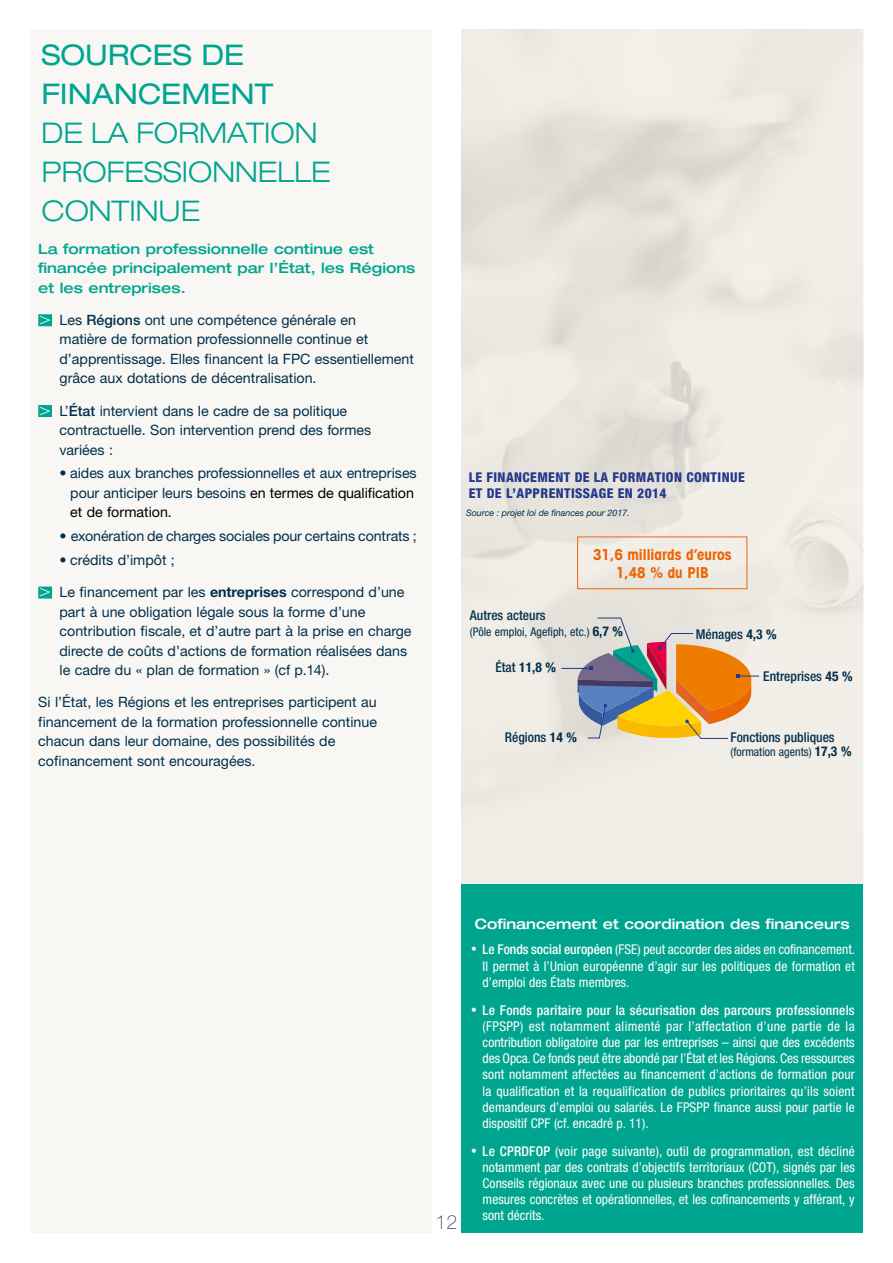
<style>
.page{position:relative;width:893px;height:1263px;background:#fff}
.page>*{position:absolute;margin:0;border:0;box-sizing:border-box;transform-origin:0 0}
.t1{font:300 expanded 28.5px/39px "Helvetica Neue";color:#00a590}
.t2{font:expanded 28.5px/39px "Helvetica Neue";color:#00a590}
.t3{font:100 19.5px "Helvetica Neue CE";color:#473a62}
.t4{font:700 condensed 15px/18px "Avant Garde IT Cby BT";color:#ec6608;text-align:center}
.t5{font:14.25px/19.5px "Helvetica Neue CE";color:#012f4c}
.t6{font:500 expanded 14.25px/19.5px "Helvetica Neue";color:#00a590}
.t7{font:500 expanded 14.25px "Helvetica Neue";color:#fff}
.t8{font:condensed 13.5px/16.2px "Helvetica Neue";color:#fff;text-align:justify}
.t9{font:500 condensed 13.5px "Helvetica Neue";color:#012f4c}
.t10{font:800 condensed 13.5px/16.2px "Helvetica Neue";letter-spacing:.03em;color:#24388c}
.t11{font:700 condensed 13.5px "Helvetica Neue";color:#012f4c}
.t12{font:condensed 12px "Helvetica Neue";color:#012f4c}
.t13{font:italic 9px "Helvetica Neue CE";letter-spacing:-.01em;color:#012f4c}
.s1{font-family:"Avant Garde IT Cby BT";font-stretch:condensed;font-size:16.5px;color:#fff}
.s2{font-weight:500}
.s3{color:#000}
.s4{font-weight:700}
.s5{font-weight:700;font-size:13.5px}
.s6{font-family:"Avant Garde IT Cby BT";font-size:14.25px}
</style>
<div class="page">
<div style="left:30px;top:30px;width:402px;height:1203px;background:#f9f7f4"></div>
<div style="left:461px;top:884px;width:402px;height:349px;background:#00a590"></div>
<div style="left:38px;top:314px;width:14px;height:12px;background:#00a590"></div>
<div style="left:38px;top:405px;width:14px;height:12px;background:#00a590"></div>
<div style="left:38px;top:587px;width:14px;height:12px;background:#00a590"></div>
<svg style="left:577px;top:536px;width:171px;height:53px"></svg>
<hr style="left:561px;top:668px;width:30px;height:1px;background:#24388c">
<svg style="left:577px;top:617px;width:182px;height:122px"></svg>
<h1 class="t2" style="left:41px;top:35px;width:233px">SOURCES DE<br>FINANCEMENT</h1>
<h1 class="t1" style="left:41px;top:113px;width:291px">DE LA FORMATION<br>PROFESSIONNELLE<br>CONTINUE</h1>
<p class="t6" style="left:38px;top:238px;width:379px">La formation professionnelle continue est financée principalement par l’État, les Régions et les entreprises.</p>
<p class="t5" style="left:60px;top:310px;width:356px;text-indent:-21px"><span class="s1">&gt;</span> Les <span class="s2">Régions</span> ont une compétence générale en<br>matière de formation professionnelle continue et d’apprentissage. Elles financent la FPC essentiellement grâce aux dotations de décentralisation.</p>
<p class="t5" style="left:60px;top:401px;width:313px;text-indent:-21px"><span class="s1">&gt;</span> L’<span class="s2">État</span> intervient dans le cadre de sa politique contractuelle. Son intervention prend des formes variées :</p>
<p class="t5" style="left:70px;top:464px;width:348px;text-indent:-11px">• aides aux branches professionnelles et aux entreprises pour anticiper leurs besoins <span class="s3">en termes de qualification et de formation.</span></p>
<p class="t5" style="left:60px;top:526px;width:359px">• exonération de charges sociales pour certains contrats ;</p>
<p class="t5" style="left:60px;top:550px;width:117px">• crédits d’impôt ;</p>
<p class="t5" style="left:60px;top:582px;width:353px;text-indent:-21px"><span class="s1">&gt;</span> Le financement par les <span class="s4">entreprises</span> correspond d’une part à une obligation légale sous la forme d’une contribution fiscale, et d’autre part à la prise en charge directe de coûts d’actions de formation réalisées dans le cadre du « plan de formation » (cf p.14).</p>
<p class="t5" style="left:38px;top:693px;width:340px">Si l’État, les Régions et les entreprises participent au financement de la formation professionnelle continue chacun dans leur domaine, des possibilités de cofinancement sont encouragées.</p>
<p class="t10" style="left:469px;top:468px;width:277px">LE FINANCEMENT DE LA FORMATION CONTINUE<br>ET DE L’APPRENTISSAGE EN 2014</p>
<p class="t13" style="left:466px;top:507px;width:165px">Source : projet loi de finances pour 2017.</p>
<p class="t4" style="left:593px;top:545px;width:140px">31,6 milliards d’euros<br>1,48 % du PIB</p>
<p class="t9" style="left:470px;top:607px;width:77px">Autres acteurs</p>
<p class="t12" style="left:470px;top:625px;width:155px">(Pôle emploi, Agefiph, etc.) <span class="s5">6,7 %</span></p>
<p class="t11" style="left:495px;top:659px;width:62px"><span class="s2">État</span> 11,8 %</p>
<p class="t9" style="left:505px;top:729px;width:74px">Régions <span class="s4">14 %</span></p>
<p class="t9" style="left:696px;top:626px;width:83px">Ménages <span class="s4">4,3 %</span></p>
<p class="t9" style="left:763px;top:668px;width:91px">Entreprises <span class="s4">45 %</span></p>
<p class="t9" style="left:730px;top:729px;width:106px">Fonctions publiques</p>
<p class="t12" style="left:730px;top:745px;width:123px">(formation agents) <span class="s5">17,3 %</span></p>
<h2 class="t3" style="left:436px;top:1211px;width:23px">12</h2>
<p class="t7" style="left:475px;top:915px;width:376px">Cofinancement et coordination des financeurs</p>
<p class="t8" style="left:483px;top:941px;width:374px;text-indent:-13px"><span class="s6">•</span> <span class="s2">Le Fonds social européen</span> (FSE) peut accorder des aides en cofinancement.<br>Il permet à l’Union européenne d’agir sur les politiques de formation et d’emploi des États membres.</p>
<p class="t8" style="left:483px;top:1001px;width:374px;text-indent:-13px"><span class="s6">•</span> <span class="s2">Le Fonds paritaire pour la sécurisation des parcours professionnels </span>(FPSPP) est notamment alimenté par l’affectation d’une partie de la contribution obligatoire due par les entreprises – ainsi que des excédents des Opca. Ce fonds peut être abondé par l’État et les Régions. Ces ressources sont notamment affectées au financement d’actions de formation pour la qualification et la requalification de publics prioritaires qu’ils soient demandeurs d’emploi ou salariés. Le FPSPP finance aussi pour partie le dispositif CPF (cf. encadré p. 11).</p>
<p class="t8" style="left:483px;top:1143px;width:374px;text-indent:-13px"><span class="s6">•</span> <span class="s2">Le CPRDFOP</span> (voir page suivante), outil de programmation, est décliné notamment par des contrats d’objectifs territoriaux (COT), signés par les Conseils régionaux avec une ou plusieurs branches professionnelles. Des mesures concrètes et opérationnelles, et les cofinancements y afférant, y sont décrits.</p>
</div>
